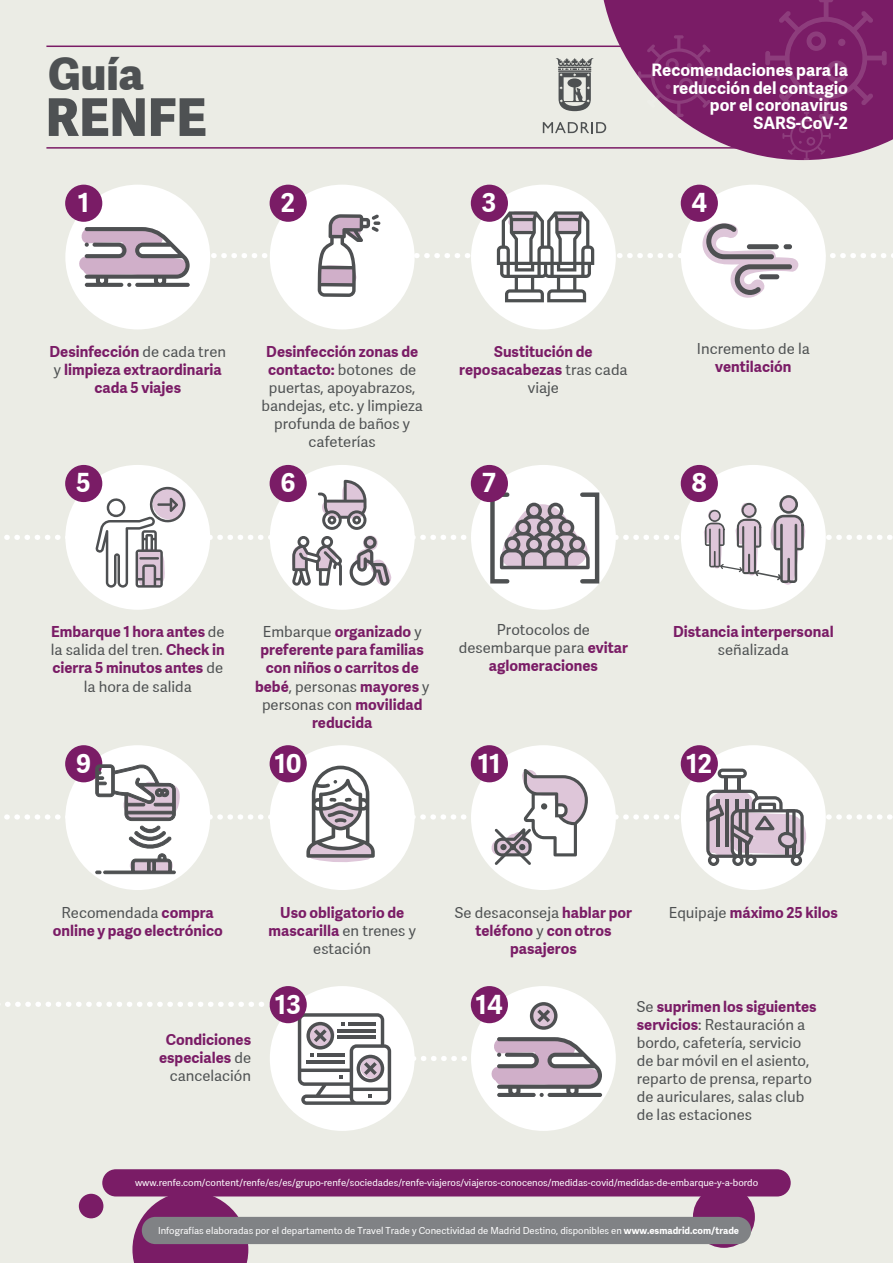
<style>
.page{position:relative;width:893px;height:1263px;background:#ebece5}
.page>*{position:absolute;margin:0;border:0;box-sizing:border-box;transform-origin:0 0}
.t1{font:800 52.05px "Adelle Sans";color:#4e5153}
.t2{font:800 44.7px "Adelle Sans";color:#4e5153}
.t3{font:700 26.1px "Adelle Sans";color:#fff}
.t4{font:700 16.95px/17.7px "Adelle Sans";color:#fff;text-align:right}
.t5{font:700 15px/18px "Adelle Sans";color:#7a1c66;text-align:center}
.t6{font:15px/18px "Adelle Sans";color:#4e5152;text-align:center}
.t7{font:9.6px "Adelle Sans";color:#fff}
.s1{font-weight:400;color:#4e5152}
.s2{font-weight:700;color:#7a1c66}
.s3{font-weight:700}
</style>
<div class="page">
<svg style="left:599px;top:0;width:294px;height:157px;fill:#7a1c66"></svg>
<svg style="left:638px;top:35px;width:82px;height:82px;background:#893877"></svg>
<svg style="left:765px;top:0;width:122px;height:160px;background:#80266d"></svg>
<hr style="left:46px;top:46px;width:592px;height:1px;background:#7a1c66">
<hr style="left:46px;top:147px;width:700px;height:2px;background:#7a1c66">
<div style="left:65px;top:185px;width:145px;height:144px;background:#fff;border-radius:50%"></div>
<div style="left:65px;top:185px;width:37px;height:37px;background:#7a1c66;border-radius:50%"></div>
<div style="left:270px;top:185px;width:145px;height:144px;background:#fff;border-radius:50%"></div>
<div style="left:270px;top:185px;width:37px;height:37px;background:#7a1c66;border-radius:50%"></div>
<div style="left:471px;top:185px;width:145px;height:144px;background:#fff;border-radius:50%"></div>
<div style="left:471px;top:185px;width:37px;height:37px;background:#7a1c66;border-radius:50%"></div>
<div style="left:681px;top:185px;width:145px;height:144px;background:#fff;border-radius:50%"></div>
<div style="left:681px;top:185px;width:37px;height:37px;background:#7a1c66;border-radius:50%"></div>
<svg style="left:79px;top:211px;width:814px;height:91px"></svg>
<div style="left:784px;top:244px;width:8px;height:5px;background:#4e5052;border-radius:3px"></div>
<div style="left:759px;top:274px;width:20px;height:5px;background:#4e5052;border-radius:3px"></div>
<div style="left:65px;top:465px;width:145px;height:145px;background:#fff;border-radius:50%"></div>
<div style="left:65px;top:465px;width:37px;height:37px;background:#7a1c66;border-radius:50%"></div>
<div style="left:270px;top:465px;width:145px;height:145px;background:#fff;border-radius:50%"></div>
<div style="left:270px;top:465px;width:37px;height:37px;background:#7a1c66;border-radius:50%"></div>
<div style="left:471px;top:465px;width:145px;height:145px;background:#fff;border-radius:50%"></div>
<div style="left:471px;top:465px;width:37px;height:37px;background:#7a1c66;border-radius:50%"></div>
<div style="left:681px;top:465px;width:145px;height:145px;background:#fff;border-radius:50%"></div>
<div style="left:681px;top:465px;width:37px;height:37px;background:#7a1c66;border-radius:50%"></div>
<svg style="left:4px;top:480px;width:889px;height:108px"></svg>
<div style="left:65px;top:745px;width:145px;height:145px;background:#fff;border-radius:50%"></div>
<div style="left:65px;top:745px;width:37px;height:37px;background:#7a1c66;border-radius:50%"></div>
<div style="left:270px;top:745px;width:145px;height:145px;background:#fff;border-radius:50%"></div>
<div style="left:270px;top:745px;width:37px;height:37px;background:#7a1c66;border-radius:50%"></div>
<div style="left:471px;top:745px;width:145px;height:145px;background:#fff;border-radius:50%"></div>
<div style="left:471px;top:745px;width:37px;height:37px;background:#7a1c66;border-radius:50%"></div>
<div style="left:681px;top:745px;width:145px;height:145px;background:#fff;border-radius:50%"></div>
<div style="left:681px;top:745px;width:37px;height:37px;background:#7a1c66;border-radius:50%"></div>
<div style="left:270px;top:986px;width:145px;height:145px;background:#fff;border-radius:50%"></div>
<div style="left:270px;top:986px;width:37px;height:37px;background:#7a1c66;border-radius:50%"></div>
<div style="left:471px;top:986px;width:145px;height:145px;background:#fff;border-radius:50%"></div>
<div style="left:471px;top:986px;width:37px;height:37px;background:#7a1c66;border-radius:50%"></div>
<svg style="left:5px;top:1002px;width:597px;height:103px"></svg>
<svg style="left:132px;top:1196px;width:116px;height:67px"></svg>
<div style="left:693px;top:1186px;width:62px;height:62px;background:#7a1c66;border-radius:50%"></div>
<div style="left:79px;top:1194px;width:24px;height:24px;background:#7a1c66;border-radius:50%"></div>
<div style="left:142px;top:1217px;width:609px;height:27px;background:#808285;border-radius:14px"></div>
<svg style="left:4px;top:765px;width:889px;height:109px"></svg>
<div style="left:102px;top:1169px;width:689px;height:27px;background:#7a1c66;border-radius:14px"></div>
<svg style="left:543px;top:122px;width:63px;height:11px"></svg>
<svg style="left:556px;top:58px;width:38px;height:53px"></svg>
<h2 class="t2" style="left:48px;top:48px;width:97px">Guía</h2>
<p class="t4" style="left:651px;top:61px;width:198px">Recomendaciones para la reducción del contagio por el coronavirus<br>SARS-CoV-2</p>
<h1 class="t1" style="left:46px;top:87px;width:162px">RENFE</h1>
<h3 class="t3" style="left:78px;top:187px;width:13px">1</h3>
<h3 class="t3" style="left:281px;top:187px;width:16px">2</h3>
<h3 class="t3" style="left:482px;top:187px;width:16px">3</h3>
<h3 class="t3" style="left:691px;top:187px;width:17px">4</h3>
<p class="t5" style="left:50px;top:343px;width:178px">Desinfección <span class="s1">de cada tren y</span> limpieza extraordinaria cada 5 viajes</p>
<h3 class="t3" style="left:76px;top:468px;width:16px">5</h3>
<p class="t6" style="left:261px;top:343px;width:163px"><span class="s2">Desinfección zonas de contacto:</span> botones de puertas, apoyabrazos, bandejas, etc. y limpieza profunda de baños y cafeterías</p>
<h3 class="t3" style="left:280px;top:468px;width:17px">6</h3>
<p class="t5" style="left:459px;top:343px;width:170px">Sustitución de reposacabezas <span class="s1">tras cada viaje</span></p>
<h3 class="t3" style="left:482px;top:468px;width:15px">7</h3>
<p class="t6" style="left:697px;top:340px;width:114px">Incremento de la</p>
<p class="t5" style="left:715px;top:358px;width:78px">ventilación</p>
<h3 class="t3" style="left:692px;top:468px;width:16px">8</h3>
<p class="t5" style="left:51px;top:623px;width:176px">Embarque 1 hora antes <span class="s1">de la salida del tren.</span> Check in cierra 5 minutos antes <span class="s1">de la hora de salida</span></p>
<h3 class="t3" style="left:76px;top:748px;width:17px">9</h3>
<p class="t5" style="left:255px;top:623px;width:176px"><span class="s1">Embarque</span> organizado <span class="s1">y </span>preferente para familias con niños o carritos de bebé<span class="s1">, personas</span> mayores <span class="s1">y personas con</span> movilidad reducida</p>
<h3 class="t3" style="left:275px;top:748px;width:28px">10</h3>
<p class="t6" style="left:459px;top:621px;width:170px">Protocolos de desembarque para <span class="s2">evitar aglomeraciones</span></p>
<h3 class="t3" style="left:478px;top:748px;width:25px">11</h3>
<p class="t5" style="left:673px;top:623px;width:162px">Distancia interpersonal</p>
<p class="t6" style="left:718px;top:641px;width:72px">señalizada</p>
<h3 class="t3" style="left:686px;top:748px;width:27px">12</h3>
<p class="t5" style="left:53px;top:903px;width:172px"><span class="s1">Recomendada</span> compra online y pago electrónico</p>
<p class="t5" style="left:269px;top:903px;width:149px">Uso obligatorio de mascarilla <span class="s1">en trenes y estación</span></p>
<p class="t5" style="left:455px;top:903px;width:179px"><span class="s1">Se desaconseja</span> hablar por teléfono <span class="s1">y</span> con otros pasajeros</p>
<p class="t5" style="left:669px;top:903px;width:171px"><span class="s1">Equipaje</span> máximo 25 kilos</p>
<p class="t5" style="left:159px;top:1031px;width:94px;text-align:right">Condiciones especiales <span class="s1">de cancelación</span></p>
<h3 class="t3" style="left:275px;top:989px;width:28px">13</h3>
<p class="t6" style="left:637px;top:998px;width:181px;text-align:left">Se <span class="s2">suprimen los siguientes servicios</span>: Restauración a bordo, cafetería, servicio de bar móvil en el asiento, reparto de prensa, reparto de auriculares, salas club de las estaciones</p>
<h3 class="t3" style="left:476px;top:989px;width:29px">14</h3>
<p class="t7" style="left:135px;top:1177px;width:625px">www.renfe.com/content/renfe/es/es/grupo-renfe/sociedades/renfe-viajeros/viajeros-conocenos/medidas-covid/medidas-de-embarque-y-a-bordo</p>
<p class="t7" style="left:158px;top:1225px;width:583px">Infografías elaboradas por el departamento de Travel Trade y Conectividad de Madrid Destino, disponibles en <span class="s3">www.esmadrid.com/trade</span></p>
</div>
